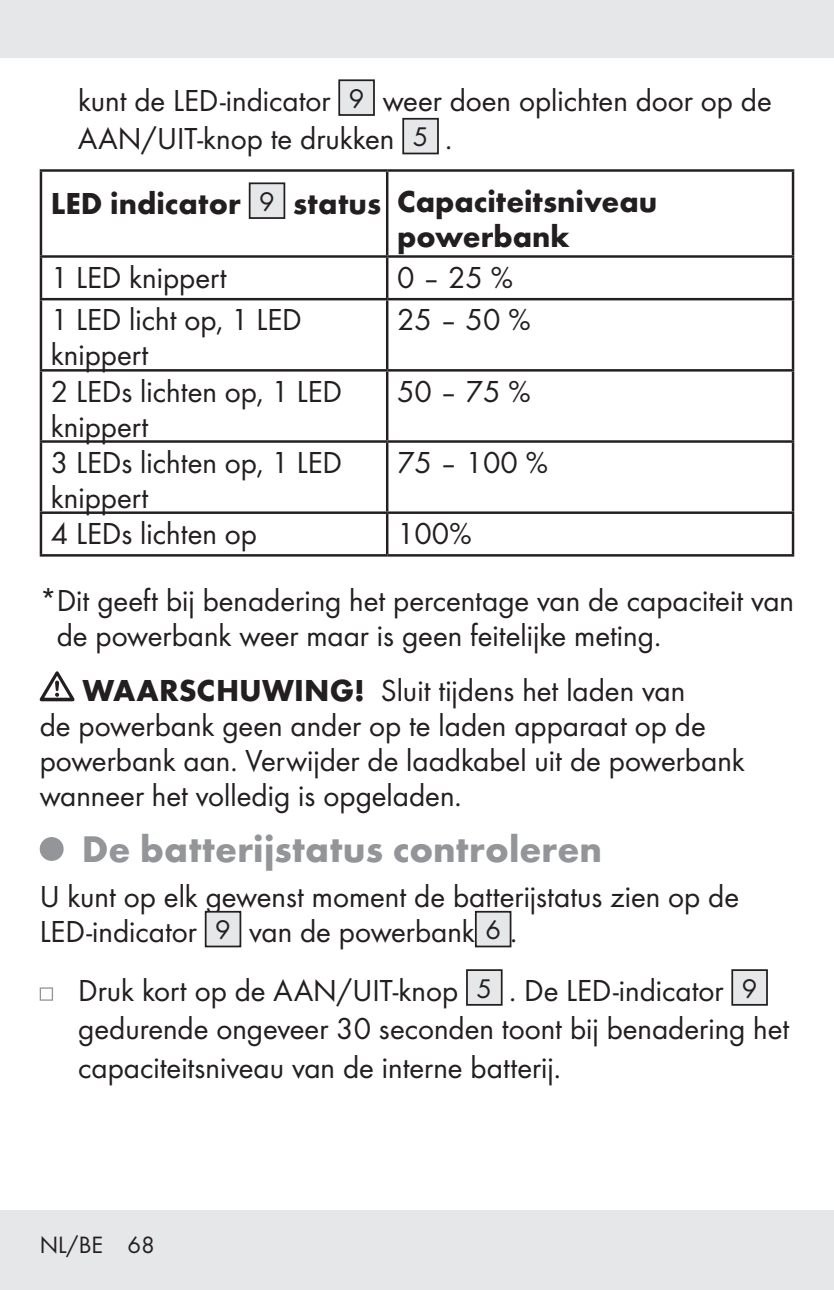
<style>
.page{position:relative;width:834px;height:1290px;background:#fff}
.page>*{position:absolute;margin:0;border:0;box-sizing:border-box;transform-origin:0 0}
.t1{font:700 38.5px "Futura";color:#939598}
.t2{font:31.5px/35px "Futura Boo";color:#231f20}
.t3{font:700 31.5px/32.6px "Futura";color:#231f20}
.t4{font:24.5px "Futura Boo";color:#231f20}
.s1{font-size:28px}
.s2{font-family:"Futura Boo";font-weight:400;font-size:28px}
.s3{font-family:"Futura";font-weight:700}
</style>
<div class="page">
<div style="left:0;top:0;width:833px;height:58px;background:#e6e7e9"></div>
<div style="left:0;top:1210px;width:833px;height:80px;background:#e6e7e9"></div>
<div style="left:339px;top:80px;width:35px;height:35px;background:#e6e7e9"></div>
<div style="left:338px;top:79px;width:37px;height:37px;border:2px solid #231f20"></div>
<div style="left:403px;top:119px;width:35px;height:34px;background:#e6e7e9"></div>
<div style="left:402px;top:118px;width:37px;height:36px;border:2px solid #231f20"></div>
<hr style="left:40px;top:169px;width:347px;height:3px;background:#231f20">
<hr style="left:40px;top:172px;width:2px;height:83px;background:#231f20">
<hr style="left:387px;top:169px;width:407px;height:3px;background:#231f20">
<hr style="left:386px;top:172px;width:2px;height:83px;background:#231f20">
<hr style="left:791px;top:172px;width:3px;height:83px;background:#231f20">
<hr style="left:40px;top:255px;width:347px;height:3px;background:#231f20">
<hr style="left:40px;top:258px;width:2px;height:40px;background:#231f20">
<hr style="left:387px;top:255px;width:407px;height:3px;background:#231f20">
<hr style="left:386px;top:258px;width:2px;height:40px;background:#231f20">
<hr style="left:791px;top:258px;width:3px;height:40px;background:#231f20">
<hr style="left:40px;top:298px;width:347px;height:2px;background:#231f20">
<hr style="left:40px;top:300px;width:2px;height:69px;background:#231f20">
<hr style="left:387px;top:298px;width:407px;height:2px;background:#231f20">
<hr style="left:386px;top:300px;width:2px;height:69px;background:#231f20">
<hr style="left:791px;top:300px;width:3px;height:69px;background:#231f20">
<hr style="left:40px;top:369px;width:347px;height:3px;background:#231f20">
<hr style="left:40px;top:372px;width:2px;height:68px;background:#231f20">
<hr style="left:387px;top:369px;width:407px;height:3px;background:#231f20">
<hr style="left:386px;top:372px;width:2px;height:68px;background:#231f20">
<hr style="left:791px;top:372px;width:3px;height:68px;background:#231f20">
<hr style="left:40px;top:440px;width:347px;height:3px;background:#231f20">
<hr style="left:40px;top:443px;width:2px;height:68px;background:#231f20">
<hr style="left:387px;top:440px;width:407px;height:3px;background:#231f20">
<hr style="left:386px;top:443px;width:2px;height:68px;background:#231f20">
<hr style="left:791px;top:443px;width:3px;height:68px;background:#231f20">
<hr style="left:40px;top:511px;width:347px;height:3px;background:#231f20">
<hr style="left:40px;top:514px;width:2px;height:40px;background:#231f20">
<hr style="left:387px;top:511px;width:407px;height:3px;background:#231f20">
<hr style="left:386px;top:514px;width:2px;height:40px;background:#231f20">
<hr style="left:791px;top:514px;width:3px;height:40px;background:#231f20">
<hr style="left:40px;top:554px;width:347px;height:3px;background:#231f20">
<hr style="left:387px;top:554px;width:407px;height:3px;background:#231f20">
<div style="left:249px;top:183px;width:35px;height:35px;background:#e6e7e9"></div>
<div style="left:249px;top:182px;width:36px;height:37px;border:2px solid #231f20"></div>
<svg style="left:40px;top:671px;width:34px;height:30px"></svg>
<div style="left:40px;top:837px;width:24px;height:24px;background:#939598;border-radius:50%"></div>
<div style="left:206px;top:912px;width:34px;height:34px;background:#e6e7e9"></div>
<div style="left:205px;top:911px;width:36px;height:36px;border:2px solid #231f20"></div>
<div style="left:475px;top:912px;width:35px;height:34px;background:#e6e7e9"></div>
<div style="left:475px;top:911px;width:36px;height:36px;border:2px solid #231f20"></div>
<svg style="left:40px;top:987px;width:13px;height:14px"></svg>
<div style="left:467px;top:970px;width:34px;height:35px;background:#e6e7e9"></div>
<div style="left:466px;top:969px;width:36px;height:37px;border:2px solid #231f20"></div>
<div style="left:732px;top:970px;width:34px;height:35px;background:#e6e7e9"></div>
<div style="left:731px;top:969px;width:36px;height:37px;border:2px solid #231f20"></div>
<p class="t2" style="left:78px;top:79px;width:695px;line-height:38.5px">kunt de LED-indicator <span class="s1">9</span> weer doen oplichten door op de<br>AAN/UIT-knop te drukken <span class="s1">5</span> .</p>
<p class="t3" style="left:397px;top:185px;width:261px;text-indent:-346px">LED indicator <span class="s2">9</span> status Capaciteitsniveau powerbank</p>
<p class="t2" style="left:51px;top:258px;width:177px">1 LED knippert</p>
<p class="t2" style="left:397px;top:258px;width:117px">0 – 25 %</p>
<p class="t2" style="left:51px;top:301px;width:252px">1 LED licht op, 1 LED knippert</p>
<p class="t2" style="left:397px;top:301px;width:135px">25 – 50 %</p>
<p class="t2" style="left:51px;top:372px;width:292px">2 LEDs lichten op, 1 LED knippert</p>
<p class="t2" style="left:397px;top:372px;width:135px">50 – 75 %</p>
<p class="t2" style="left:51px;top:443px;width:292px">3 LEDs lichten op, 1 LED knippert</p>
<p class="t2" style="left:397px;top:443px;width:152px">75 – 100 %</p>
<p class="t2" style="left:51px;top:514px;width:208px">4 LEDs lichten op</p>
<p class="t2" style="left:40px;top:498px;width:755px;line-height:67.5px;text-indent:357px">100%<br>*Dit geeft bij benadering het percentage van de capaciteit van</p>
<p class="t2" style="left:82px;top:607px;width:604px;line-height:54.9px;text-indent:-26px">de powerbank weer maar is geen feitelijke meting.<br><span class="s3">WAARSCHUWING!</span> Sluit tijdens het laden van</p>
<p class="t2" style="left:40px;top:707px;width:706px">de powerbank geen ander op te laden apparaat op de powerbank aan. Verwijder de laadkabel uit de powerbank wanneer het volledig is opgeladen.</p>
<p class="t1" style="left:82px;top:821px;width:521px">De batterijstatus controleren</p>
<p class="t2" style="left:40px;top:878px;width:700px">U kunt op elk gewenst moment de batterijstatus zien op de<br>LED-indicator <span class="s1">9</span> van de powerbank <span class="s1">6</span> .</p>
<p class="t2" style="left:78px;top:969px;width:712px;line-height:38.5px">Druk kort op de AAN/UIT-knop <span class="s1">5</span> . De LED-indicator <span class="s1">9 </span>gedurende ongeveer 30 seconden toont bij benadering het capaciteitsniveau van de interne batterij.</p>
<p class="t4" style="left:40px;top:1228px;width:116px">NL/BE 68</p>
</div>
